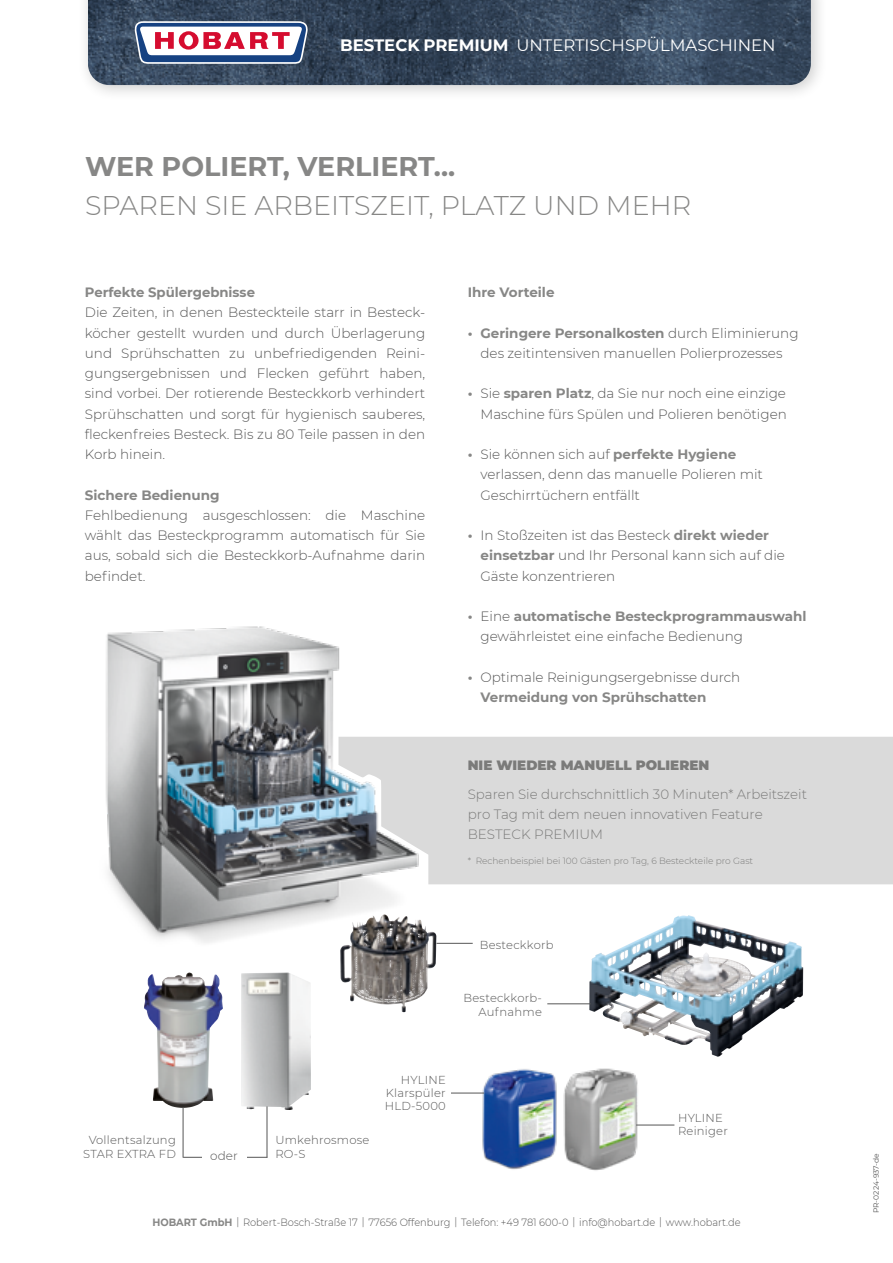
<style>
.page{position:relative;width:893px;height:1263px;background:#fff}
.page>*{position:absolute;margin:0;border:0;box-sizing:border-box;transform-origin:0 0}
.t1{font:300 27px "Montserrat";color:#878786}
.t2{font:700 27px "Montserrat";color:#878786}
.t3{font:16.5px "Montserrat";color:#fff}
.t4{font:300 13.5px/20.2px "Montserrat";color:#565656}
.t5{font:300 13.5px/20.2px "Montserrat";color:#7b7b7a}
.t6{font:700 13.5px "Montserrat";color:#878786}
.t7{font:900 13.5px "Montserrat";color:#7b7b7a}
.t8{font:300 12px "Montserrat";color:#565656}
.t9{font:300 11.55px/13.4px "Montserrat";letter-spacing:.02em;color:#565656;text-align:right}
.t10{font:300 10.5px "Montserrat";color:#565656;scale:.94 1}
.t11{font:300 9px "Montserrat";color:#7b7b7a}
.t12{font:7.5px "Montserrat";letter-spacing:-.01em;color:#565656}
.s1{font-weight:700}
.s2{font-weight:700;color:#878786}
</style>
<div class="page">
<div style="left:430px;top:737px;width:463px;height:147px;background:#dadada"></div>
<div style="left:76px;top:0;width:752px;height:102px;background:#000;opacity:.2"></div>
<img style="left:88px;top:0;width:723px;height:85px">
<svg style="left:135px;top:21px;width:173px;height:43px"></svg>
<img style="left:106px;top:626px;width:324px;height:339px">
<img style="left:589px;top:915px;width:143px;height:142px">
<hr style="left:547px;top:1003px;width:44px;height:1px;background:#565656">
<img style="left:340px;top:914px;width:44px;height:87px">
<hr style="left:436px;top:943px;width:37px;height:1px;background:#565656">
<img style="left:463px;top:1069px;width:81px;height:101px">
<img style="left:544px;top:1048px;width:107px;height:123px">
<hr style="left:451px;top:1093px;width:33px;height:1px;background:#565656">
<hr style="left:636px;top:1125px;width:38px;height:1px;background:#565656">
<img style="left:241px;top:972px;width:70px;height:138px">
<img style="left:144px;top:972px;width:79px;height:136px">
<hr style="left:183px;top:1108px;width:1px;height:49px;background:#565656">
<hr style="left:267px;top:1106px;width:1px;height:51px;background:#565656">
<hr style="left:183px;top:1157px;width:84px;height:1px;background:#565656">
<div style="left:202px;top:1148px;width:44px;height:16px;background:#fff"></div>
<p class="t3" style="left:340px;top:33px;width:437px"><span class="s1">BESTECK PREMIUM</span> UNTERTISCHSPÜLMASCHINEN</p>
<h1 class="t2" style="left:85px;top:147px;width:372px">WER POLIERT, VERLIERT...</h1>
<h1 class="t1" style="left:85px;top:188px;width:608px">SPAREN SIE ARBEITSZEIT, PLATZ UND MEHR</h1>
<p class="t6" style="left:85px;top:282px;width:172px">Perfekte Spülergebnisse</p>
<p class="t4" style="left:85px;top:302px;width:342px;text-align:justify">Die Zeiten, in denen Besteckteile starr in Besteck&shy;köcher gestellt wurden und durch Überlagerung und Sprühschatten zu unbefriedigenden Reini&shy;gungsergebnissen und Flecken geführt haben, sind vorbei. Der rotierende Besteckkorb verhindert Sprühschatten und sorgt für hygienisch sauberes, fleckenfreies Besteck. Bis zu 80 Teile passen in den Korb hinein.</p>
<p class="t6" style="left:85px;top:485px;width:136px">Sichere Bedienung</p>
<p class="t4" style="left:85px;top:504px;width:342px;text-align:justify">Fehlbedienung ausgeschlossen: die Maschine wählt das Besteckprogramm automatisch für Sie aus, sobald sich die Besteckkorb-Aufnahme darin befindet.</p>
<p class="t6" style="left:468px;top:282px;width:88px">Ihre Vorteile</p>
<p class="t4" style="left:468px;top:322px;width:332px;text-align:center"><span class="s2">• Geringere Personalkosten</span> durch Eliminierung des zeitintensiven manuellen Polierprozesses</p>
<p class="t4" style="left:468px;top:383px;width:321px;text-align:right"><span class="s2">•</span> Sie <span class="s2">sparen Platz</span>, da Sie nur noch eine einzige<br>Maschine fürs Spülen und Polieren benötigen</p>
<p class="t4" style="left:480px;top:444px;width:284px;text-indent:-13px"><span class="s2">•</span> Sie können sich auf <span class="s2">perfekte Hygiene </span>verlassen, denn das manuelle Polieren mit<br>Geschirrtüchern entfällt</p>
<p class="t4" style="left:480px;top:525px;width:306px;text-indent:-13px"><span class="s2">•</span> In Stoßzeiten ist das Besteck <span class="s2">direkt wieder einsetzbar</span> und Ihr Personal kann sich auf die<br>Gäste konzentrieren</p>
<p class="t4" style="left:480px;top:606px;width:327px;text-indent:-13px"><span class="s2">•</span> Eine <span class="s2">automatische Besteckprogrammauswahl </span>gewährleistet eine einfache Bedienung</p>
<p class="t4" style="left:480px;top:666px;width:261px;text-indent:-13px"><span class="s2">•</span> Optimale Reinigungsergebnisse durch<br><span class="s2">Vermeidung von Sprühschatten</span></p>
<p class="t7" style="left:468px;top:755px;width:243px">NIE WIEDER MANUELL POLIEREN</p>
<p class="t5" style="left:468px;top:784px;width:341px">Sparen Sie durchschnittlich 30 Minuten* Arbeitszeit pro Tag mit dem neuen innovativen Feature<br>BESTECK PREMIUM</p>
<p class="t11" style="left:468px;top:855px;width:287px">* Rechenbeispiel bei 100 Gästen pro Tag, 6 Besteckteile pro Gast</p>
<p class="t9" style="left:480px;top:938px;width:75px">Besteckkorb</p>
<p class="t9" style="left:464px;top:991px;width:80px">Besteckkorb-<br>Aufnahme</p>
<p class="t9" style="left:83px;top:1133px;width:94px;text-align:center">Vollentsalzung<br>STAR EXTRA FD</p>
<p class="t9" style="left:275px;top:1133px;width:96px">Umkehrosmose</p>
<p class="t8" style="left:210px;top:1147px;width:29px">oder</p>
<p class="t9" style="left:275px;top:1146px;width:31px">RO-S</p>
<p class="t9" style="left:385px;top:1072px;width:62px;text-align:justify;text-indent:16px">HYLINE Klarspüler HLD-5000</p>
<p class="t9" style="left:678px;top:1111px;width:51px;text-align:left">HYLINE<br>Reiniger</p>
<p class="t10" style="left:152px;top:1215px;width:627px"><span class="s2">HOBART GmbH</span> | Robert-Bosch-Straße 17 | 77656 Offenburg | Telefon: +49 781 600-0 | info@hobart.de | www.hobart.de</p>
<p class="t12" style="left:871px;top:1213px;width:62px;rotate:-90deg">PR-0224-937-de</p>
</div>
